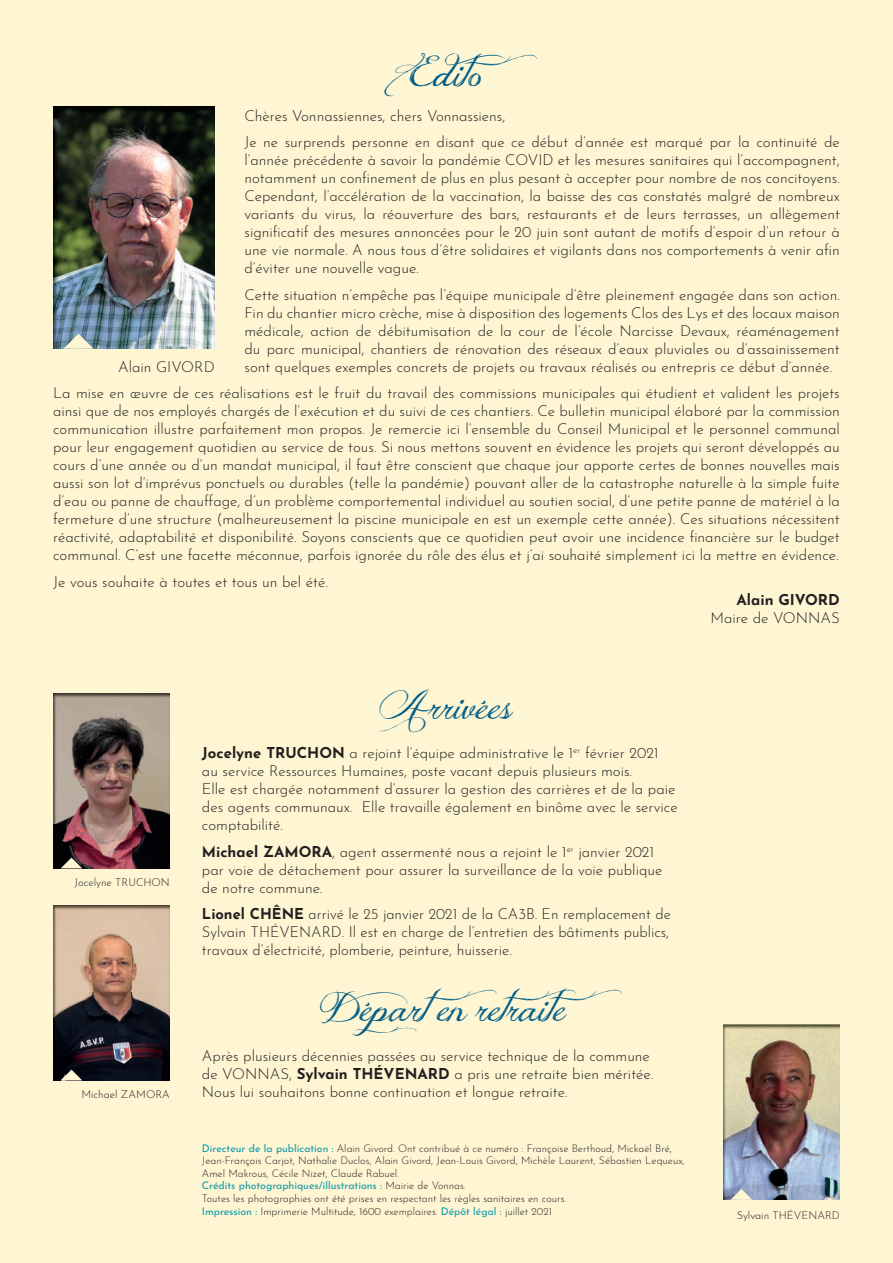
<style>
.page{position:relative;width:893px;height:1263px;background:#fef5d2}
.page>*{position:absolute;margin:0;border:0;box-sizing:border-box;transform-origin:0 0}
.t1{font:37.5px "Jellyka Delicious Cake";color:#005d87}
.t2{font:300 15px/18px "Josefin Sans";color:#231f20}
.t3{font:700 15px "Josefin Sans";color:#231f20}
.t4{font:300 10.8px "Josefin Sans";color:#231f20}
.t5{font:300 10.5px/12.6px "Josefin Sans";color:#231f20}
.s1{font-weight:700}
.s2{font-weight:400;color:#0c9aad}
</style>
<div class="page">
<img style="left:53px;top:106px;width:162px;height:243px">
<img style="left:53px;top:693px;width:117px;height:175px">
<img style="left:53px;top:905px;width:117px;height:175px">
<svg style="left:63px;top:334px;width:31px;height:15px"></svg>
<svg style="left:61px;top:858px;width:21px;height:10px"></svg>
<svg style="left:61px;top:1069px;width:21px;height:11px"></svg>
<img style="left:723px;top:1025px;width:117px;height:175px">
<svg style="left:730px;top:1189px;width:22px;height:11px"></svg>
<h1 class="t1" style="left:409px;top:48px;width:137px">E di to</h1>
<p class="t2" style="left:244px;top:101px;width:597px;line-height:26.5px">Chères Vonnassiennes, chers Vonnassiens,<br>Je ne surprends personne en disant que ce début d’année est marqué par la continuité de</p>
<p class="t2" style="left:244px;top:149px;width:597px;text-align:justify">l’année précédente à savoir la pandémie COVID et les mesures sanitaires qui l’accompagnent, notamment un confinement de plus en plus pesant à accepter pour nombre de nos concitoyens.<br>Cependant, l’accélération de la vaccination, la baisse des cas constatés malgré de nombreux variants du virus, la réouverture des bars, restaurants et de leurs terrasses, un allègement significatif des mesures annoncées pour le 20 juin sont autant de motifs d’espoir d’un retour à une vie normale. A nous tous d’être solidaires et vigilants dans nos comportements à venir afin d’éviter une nouvelle vague.</p>
<p class="t2" style="left:244px;top:284px;width:597px;text-align:justify">Cette situation n’empêche pas l’équipe municipale d’être pleinement engagée dans son action.<br>Fin du chantier micro crèche, mise à disposition des logements Clos des Lys et des locaux maison médicale, action de débitumisation de la cour de l’école Narcisse Devaux, réaménagement du parc municipal, chantiers de rénovation des réseaux d’eaux pluviales ou d’assainissement sont quelques exemples concrets de projets ou travaux réalisés ou entrepris ce début d’année.</p>
<p class="t2" style="left:53px;top:382px;width:788px;text-align:justify">La mise en œuvre de ces réalisations est le fruit du travail des commissions municipales qui étudient et valident les projets ainsi que de nos employés chargés de l’exécution et du suivi de ces chantiers. Ce bulletin municipal élaboré par la commission communication illustre parfaitement mon propos. Je remercie ici l’ensemble du Conseil Municipal et le personnel communal pour leur engagement quotidien au service de tous. Si nous mettons souvent en évidence les projets qui seront développés au cours d’une année ou d’un mandat municipal, il faut être conscient que chaque jour apporte certes de bonnes nouvelles mais aussi son lot d’imprévus ponctuels ou durables (telle la pandémie) pouvant aller de la catastrophe naturelle à la simple fuite d’eau ou panne de chauffage, d’un problème comportemental individuel au soutien social, d’une petite panne de matériel à la fermeture d’une structure (malheureusement la piscine municipale en est un exemple cette année). Ces situations nécessitent réactivité, adaptabilité et disponibilité. Soyons conscients que ce quotidien peut avoir une incidence financière sur le budget communal. C’est une facette méconnue, parfois ignorée du rôle des élus et j’ai souhaité simplement ici la mettre en évidence.</p>
<p class="t2" style="left:53px;top:571px;width:276px">Je vous souhaite à toutes et tous un bel été.</p>
<p class="t3" style="left:736px;top:586px;width:105px">Alain GIVORD</p>
<p class="t2" style="left:710px;top:607px;width:131px">Maire de VONNAS</p>
<p class="t2" style="left:118px;top:357px;width:98px">Alain GIVORD</p>
<p class="t4" style="left:75px;top:873px;width:97px">Jocelyne TRUCHON</p>
<p class="t4" style="left:81px;top:1085px;width:90px">Michael ZAMORA</p>
<h1 class="t1" style="left:380px;top:681px;width:135px">Arrivées</h1>
<p class="t2" style="left:202px;top:742px;width:477px"><span class="s1">Jocelyne TRUCHON</span> a rejoint l’équipe administrative le 1<sup>er</sup> février 2021 au service Ressources Humaines, poste vacant depuis plusieurs mois.<br>Elle est chargée notamment d’assurer la gestion des carrières et de la paie des agents communaux. Elle travaille également en binôme avec le service comptabilité.</p>
<p class="t2" style="left:202px;top:841px;width:462px"><span class="s1">Michael ZAMORA</span>, agent assermenté nous a rejoint le 1<sup>er</sup> janvier 2021 par voie de détachement pour assurer la surveillance de la voie publique de notre commune.</p>
<p class="t2" style="left:202px;top:903px;width:470px;text-align:justify"><span class="s1">Lionel CHÊNE</span> arrivé le 25 janvier 2021 de la CA3B. En remplacement de Sylvain THÉVENARD. Il est en charge de l’entretien des bâtiments publics, travaux d’électricité, plomberie, peinture, huisserie.</p>
<h1 class="t1" style="left:326px;top:983px;width:305px">Départen retraite</h1>
<p class="t2" style="left:202px;top:1045px;width:453px">Après plusieurs décennies passées au service technique de la commune de VONNAS, <span class="s1">Sylvain THÉVENARD</span> a pris une retraite bien méritée.<br>Nous lui souhaitons bonne continuation et longue retraite.</p>
<p class="t5" style="left:202px;top:1141px;width:484px"><span class="s2">Directeur de la publication :</span> Alain Givord. Ont contribué à ce numéro : Françoise Berthoud, Mickaël Bré, Jean-François Carjot, Nathalie Duclos, Alain Givord, Jean-Louis Givord, Michèle Laurent, Sébastien Lequeux, Amel Makrous, Cécile Nizet, Claude Rabuel.<br><span class="s2">Crédits photographiques/illustrations :</span> Mairie de Vonnas.<br>Toutes les photographies ont été prises en respectant les règles sanitaires en cours.<br><span class="s2">Impression :</span> Imprimerie Multitude, 1600 exemplaires. <span class="s2">Dépôt légal :</span> juillet 2021</p>
<p class="t4" style="left:737px;top:1206px;width:105px">Sylvain THÉVENARD</p>
</div>
